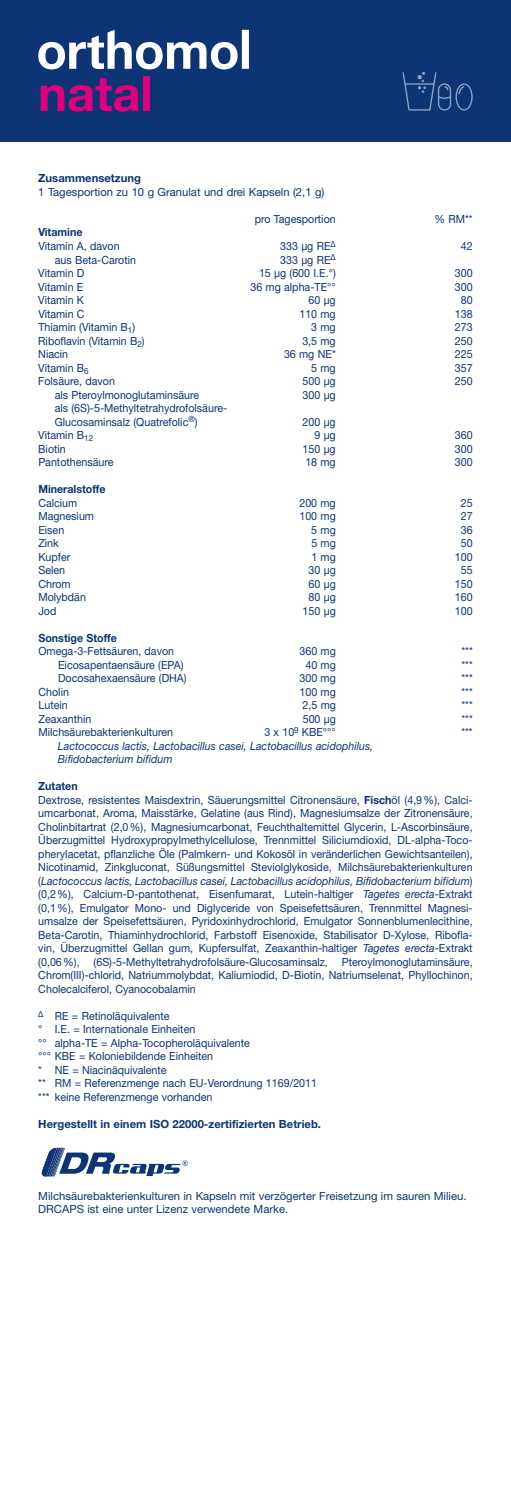
<style>
.page{position:relative;width:511px;height:1489px;background:#fff}
.page>*{position:absolute;margin:0;border:0;box-sizing:border-box;transform-origin:0 0}
.t1{font:11.25px/13.5px "Helvetica Neue LT Pro";color:#0d3474;scale:.95 1}
.t2{font:11.25px/13.5px "Helvetica Neue LT Pro";color:#0d3474}
.t3{font:italic 11.25px/13.5px "Helvetica Neue LT Pro";color:#0d3474;scale:.95 1}
.t4{font:700 11.25px "Helvetica Neue LT Pro";color:#0d3474}
.t5{font:700 11.25px "Helvetica Neue LT Pro";color:#0d3474;scale:.95 1}
.s1{font-weight:700}
.s2{font-style:italic}
</style>
<div class="page">
<div style="left:0;top:0;width:510px;height:142px;background:#0d3474"></div>
<svg style="left:38px;top:30px;width:199px;height:39px"></svg>
<div style="left:241px;top:30px;width:8px;height:39px;background:#fff"></div>
<svg style="left:41px;top:78px;width:97px;height:34px"></svg>
<div style="left:143px;top:76px;width:7px;height:35px;background:#e0007e"></div>
<svg style="left:42px;top:1147px;width:145px;height:29px"></svg>
<svg style="left:402px;top:72px;width:70px;height:39px"></svg>
<p class="t4" style="left:38px;top:171px;width:104px">Zusammensetzung</p>
<p class="t2" style="left:38px;top:185px;width:287px">1 Tagesportion zu 10 g Granulat und drei Kapseln (2,1 g)</p>
<p class="t1" style="left:254px;top:212px;width:87px">pro Tagesportion</p>
<p class="t1" style="left:434px;top:212px;width:42px">% RM**</p>
<p class="t5" style="left:38px;top:225px;width:48px">Vitamine</p>
<p class="t1" style="left:38px;top:239px;width:87px">Vitamin A, davon</p>
<p class="t1" style="left:280px;top:239px;width:60px">333 µg RE<sup>Δ</sup></p>
<p class="t1" style="left:460px;top:239px;width:14px">42</p>
<p class="t1" style="left:55px;top:252px;width:87px">aus Beta-Carotin</p>
<p class="t1" style="left:280px;top:252px;width:60px">333 µg RE<sup>Δ</sup></p>
<p class="t1" style="left:38px;top:266px;width:50px">Vitamin D</p>
<p class="t1" style="left:259px;top:266px;width:82px">15 µg (600 I.E.°)</p>
<p class="t1" style="left:454px;top:266px;width:20px">300</p>
<p class="t1" style="left:38px;top:279px;width:49px">Vitamin E</p>
<p class="t1" style="left:250px;top:279px;width:91px">36 mg alpha-TE°°</p>
<p class="t1" style="left:454px;top:279px;width:20px">300</p>
<p class="t1" style="left:38px;top:293px;width:50px">Vitamin K</p>
<p class="t1" style="left:308px;top:293px;width:30px">60 µg</p>
<p class="t1" style="left:460px;top:293px;width:14px">80</p>
<p class="t1" style="left:38px;top:306px;width:50px">Vitamin C</p>
<p class="t1" style="left:299px;top:306px;width:40px">110 mg</p>
<p class="t1" style="left:454px;top:306px;width:20px">138</p>
<p class="t1" style="left:38px;top:320px;width:103px">Thiamin (Vitamin B<sub>1</sub>)</p>
<p class="t1" style="left:311px;top:320px;width:27px">3 mg</p>
<p class="t1" style="left:454px;top:320px;width:20px">273</p>
<p class="t1" style="left:38px;top:333px;width:113px">Riboflavin (Vitamin B<sub>2</sub>)</p>
<p class="t1" style="left:302px;top:333px;width:37px">3,5 mg</p>
<p class="t1" style="left:454px;top:333px;width:20px">250</p>
<p class="t1" style="left:38px;top:347px;width:33px">Niacin</p>
<p class="t1" style="left:284px;top:347px;width:56px">36 mg NE*</p>
<p class="t1" style="left:454px;top:347px;width:20px">225</p>
<p class="t1" style="left:38px;top:360px;width:54px">Vitamin B<sub>6</sub></p>
<p class="t1" style="left:311px;top:360px;width:27px">5 mg</p>
<p class="t1" style="left:454px;top:360px;width:20px">357</p>
<p class="t1" style="left:38px;top:374px;width:82px">Folsäure, davon</p>
<p class="t1" style="left:302px;top:374px;width:36px">500 µg</p>
<p class="t1" style="left:454px;top:374px;width:20px">250</p>
<p class="t1" style="left:55px;top:387px;width:154px">als Pteroylmonoglutaminsäure</p>
<p class="t1" style="left:302px;top:387px;width:36px">300 µg</p>
<p class="t1" style="left:55px;top:401px;width:183px">als (6S)-5-Methyltetrahydrofolsäure-<br>Glucosaminsalz (Quatrefolic<sup>®</sup>)</p>
<p class="t1" style="left:302px;top:414px;width:36px">200 µg</p>
<p class="t1" style="left:38px;top:428px;width:59px">Vitamin B<sub>12</sub></p>
<p class="t1" style="left:314px;top:428px;width:24px">9 µg</p>
<p class="t1" style="left:454px;top:428px;width:20px">360</p>
<p class="t1" style="left:38px;top:441px;width:30px">Biotin</p>
<p class="t1" style="left:302px;top:441px;width:36px">150 µg</p>
<p class="t1" style="left:454px;top:441px;width:20px">300</p>
<p class="t1" style="left:38px;top:455px;width:81px">Pantothensäure</p>
<p class="t1" style="left:305px;top:455px;width:34px">18 mg</p>
<p class="t1" style="left:454px;top:455px;width:20px">300</p>
<p class="t5" style="left:38px;top:482px;width:72px">Mineralstoffe</p>
<p class="t1" style="left:38px;top:495px;width:43px">Calcium</p>
<p class="t1" style="left:299px;top:495px;width:40px">200 mg</p>
<p class="t1" style="left:460px;top:495px;width:14px">25</p>
<p class="t1" style="left:38px;top:509px;width:60px">Magnesium</p>
<p class="t1" style="left:299px;top:509px;width:40px">100 mg</p>
<p class="t1" style="left:460px;top:509px;width:14px">27</p>
<p class="t1" style="left:38px;top:522px;width:29px">Eisen</p>
<p class="t1" style="left:311px;top:522px;width:27px">5 mg</p>
<p class="t1" style="left:460px;top:522px;width:14px">36</p>
<p class="t1" style="left:38px;top:536px;width:23px">Zink</p>
<p class="t1" style="left:311px;top:536px;width:27px">5 mg</p>
<p class="t1" style="left:460px;top:536px;width:14px">50</p>
<p class="t1" style="left:38px;top:549px;width:35px">Kupfer</p>
<p class="t1" style="left:311px;top:549px;width:27px">1 mg</p>
<p class="t1" style="left:454px;top:549px;width:20px">100</p>
<p class="t1" style="left:38px;top:563px;width:30px">Selen</p>
<p class="t1" style="left:308px;top:563px;width:30px">30 µg</p>
<p class="t1" style="left:460px;top:563px;width:14px">55</p>
<p class="t1" style="left:38px;top:576px;width:35px">Chrom</p>
<p class="t1" style="left:308px;top:576px;width:30px">60 µg</p>
<p class="t1" style="left:454px;top:576px;width:20px">150</p>
<p class="t1" style="left:38px;top:590px;width:52px">Molybdän</p>
<p class="t1" style="left:308px;top:590px;width:30px">80 µg</p>
<p class="t1" style="left:454px;top:590px;width:20px">160</p>
<p class="t1" style="left:38px;top:603px;width:20px">Jod</p>
<p class="t1" style="left:302px;top:603px;width:36px">150 µg</p>
<p class="t1" style="left:454px;top:603px;width:20px">100</p>
<p class="t5" style="left:38px;top:630px;width:84px">Sonstige Stoffe</p>
<p class="t1" style="left:38px;top:644px;width:144px">Omega-3-Fettsäuren, davon</p>
<p class="t1" style="left:299px;top:644px;width:40px">360 mg</p>
<p class="t1" style="left:461px;top:644px;width:13px">***</p>
<p class="t1" style="left:58px;top:657px;width:133px">Eicosapentaensäure (EPA)</p>
<p class="t1" style="left:305px;top:657px;width:34px">40 mg</p>
<p class="t1" style="left:461px;top:657px;width:13px">***</p>
<p class="t1" style="left:58px;top:671px;width:137px">Docosahexaensäure (DHA)</p>
<p class="t1" style="left:299px;top:671px;width:40px">300 mg</p>
<p class="t1" style="left:461px;top:671px;width:13px">***</p>
<p class="t1" style="left:38px;top:684px;width:34px">Cholin</p>
<p class="t1" style="left:299px;top:684px;width:40px">100 mg</p>
<p class="t1" style="left:461px;top:684px;width:13px">***</p>
<p class="t1" style="left:38px;top:698px;width:32px">Lutein</p>
<p class="t1" style="left:302px;top:698px;width:37px">2,5 mg</p>
<p class="t1" style="left:461px;top:698px;width:13px">***</p>
<p class="t1" style="left:38px;top:711px;width:57px">Zeaxanthin</p>
<p class="t1" style="left:302px;top:711px;width:36px">500 µg</p>
<p class="t1" style="left:461px;top:711px;width:13px">***</p>
<p class="t1" style="left:38px;top:725px;width:143px">Milchsäurebakterienkulturen</p>
<p class="t1" style="left:264px;top:725px;width:76px">3 x 10<sup>9</sup> KBE°°°</p>
<p class="t1" style="left:461px;top:725px;width:13px">***</p>
<p class="t3" style="left:58px;top:738px;width:333px">Lactococcus lactis, Lactobacillus casei, Lactobacillus acidophilus,<br>Bifidobacterium bifidum</p>
<p class="t1" style="left:38px;top:779px;width:458px"><span class="s1">Zutaten<br></span>Dextrose, resistentes Maisdextrin, Säuerungsmittel Citronensäure, <span class="s1">Fisch</span>öl (4,9%), Calci&shy;umcarbonat, Aroma, Maisstärke, Gelatine (aus Rind), Magnesiumsalze der Zitronensäure, Cholinbitartrat (2,0%), Magnesiumcarbonat, Feuchthaltemittel Glycerin, L-Ascorbinsäure, Überzugmittel Hydroxypropylmethylcellulose, Trennmittel Siliciumdioxid, DL-alpha-Toco&shy;pherylacetat, pflanzliche Öle (Palmkern- und Kokosöl in veränderlichen Gewichtsanteilen), Nicotinamid, Zinkgluconat, Süßungsmittel Steviolglykoside, Milchsäurebakterienkulturen (<span class="s2">Lactococcus lactis, Lactobacillus casei, Lactobacillus acidophilus, Bifidobacterium bifidum</span>) (0,2%), Calcium-D-pantothenat, Eisenfumarat, Lutein-haltiger <span class="s2">Tagetes erecta</span>-Extrakt (0,1%), Emulgator Mono- und Diglyceride von Speisefettsäuren, Trennmittel Magnesi&shy;umsalze der Speisefettsäuren, Pyridoxinhydrochlorid, Emulgator Sonnenblumenlecithine, Beta-Carotin, Thiaminhydrochlorid, Farbstoff Eisenoxide, Stabilisator D-Xylose, Ribofla&shy;vin, Überzugmittel Gellan gum, Kupfersulfat, Zeaxanthin-haltiger <span class="s2">Tagetes erecta</span>-Extrakt (0,06%), (6S)-5-Methyltetrahydrofolsäure-Glucosaminsalz, Pteroylmonoglutaminsäure, Chrom(III)-chlorid, Natriummolybdat, Kaliumiodid, D-Biotin, Natriumselenat, Phyllochinon, Cholecalciferol, Cyanocobalamin</p>
<p class="t1" style="left:38px;top:1008px;width:295px"><sup>Δ</sup> RE = Retinoläquivalente<br>° I.E. = Internationale Einheiten<br>°° alpha-TE = Alpha-Tocopheroläquivalente<br>°°° KBE = Koloniebildende Einheiten<br>* NE = Niacinäquivalente<br>** RM = Referenzmenge nach EU-Verordnung 1169/2011 *** keine Referenzmenge vorhanden</p>
<p class="t4" style="left:38px;top:1116px;width:284px">Hergestellt in einem ISO 22000-zertifizierten Betrieb.</p>
<p class="t2" style="left:38px;top:1188px;width:429px">Milchsäurebakterienkulturen in Kapseln mit verzögerter Freisetzung im sauren Milieu.<br>DRCAPS ist eine unter Lizenz verwendete Marke.</p>
</div>
